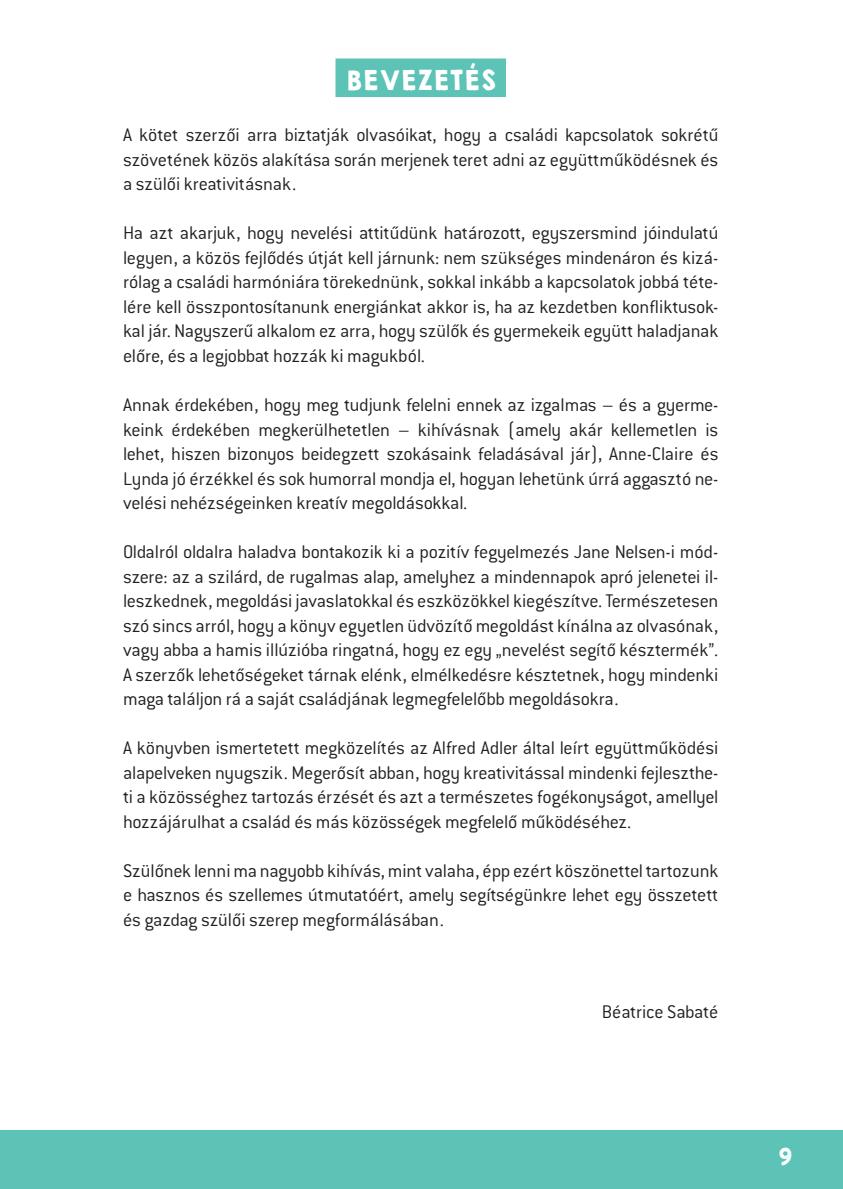
<style>
.page{position:relative;width:843px;height:1189px;background:#fff}
.page>*{position:absolute;margin:0;border:0;box-sizing:border-box;transform-origin:0 0}
.T1bis{font:24.5px "KGHAPPY Solid";color:#fff}
.titre_courant_-_foli{font:24.5px "Brandon Printed One";color:#fff}
.T1bis-2{font:20.12px/24.5px "Conduit Lt";color:#231f20;text-align:justify}
</style>
<div class="page">
<div style="left:0;top:1130px;width:843px;height:58px;background:#5cc3b6"></div>
<div style="left:335px;top:58px;width:171px;height:39px;background:#5cc3b6"></div>
<p class="T1bis" style="left:345px;top:62px;width:152px">BEVEZETÉS</p>
<p class="T1bis-2" style="left:123px;top:122px;width:597px">A kötet szerzői arra biztatják olvasóikat, hogy a családi kapcsolatok sokrétű szövetének közös alakítása során merjenek teret adni az együttműködésnek és a szülői kreativitásnak.</p>
<p class="T1bis-2" style="left:123px;top:220px;width:597px">Ha azt akarjuk, hogy nevelési attitűdünk határozott, egyszersmind jóindulatú legyen, a közös fejlődés útját kell járnunk: nem szükséges mindenáron és kizá&shy;rólag a családi harmóniára törekednünk, sokkal inkább a kapcsolatok jobbá téte&shy;lére kell összpontosítanunk energiánkat akkor is, ha az kezdetben konfliktusok&shy;kal jár. Nagyszerű alkalom ez arra, hogy szülők és gyermekeik együtt haladjanak előre, és a legjobbat hozzák ki magukból.</p>
<p class="T1bis-2" style="left:123px;top:392px;width:597px">Annak érdekében, hogy meg tudjunk felelni ennek az izgalmas – és a gyerme&shy;keink érdekében megkerülhetetlen – kihívásnak (amely akár kellemetlen is lehet, hiszen bizonyos beidegzett szokásaink feladásával jár), Anne-Claire és Lynda jó érzékkel és sok humorral mondja el, hogyan lehetünk úrrá aggasztó ne&shy;velési nehézségeinken kreatív megoldásokkal.</p>
<p class="T1bis-2" style="left:123px;top:539px;width:597px">Oldalról oldalra haladva bontakozik ki a pozitív fegyelmezés Jane Nelsen-i mód&shy;szere: az a szilárd, de rugalmas alap, amelyhez a mindennapok apró jelenetei il&shy;leszkednek, megoldási javaslatokkal és eszközökkel kiegészítve. Természetesen szó sincs arról, hogy a könyv egyetlen üdvözítő megoldást kínálna az olvasónak, vagy abba a hamis illúzióba ringatná, hogy ez egy „nevelést segítő késztermék”.<br>A szerzők lehetőségeket tárnak elénk, elmélkedésre késztetnek, hogy mindenki maga találjon rá a saját családjának legmegfelelőbb megoldásokra.</p>
<p class="T1bis-2" style="left:123px;top:735px;width:597px">A könyvben ismertetett megközelítés az Alfred Adler által leírt együttműködési alapelveken nyugszik. Megerősít abban, hogy kreativitással mindenki fejleszthe&shy;ti a közösséghez tartozás érzését és azt a természetes fogékonyságot, amellyel hozzájárulhat a család és más közösségek megfelelő működéséhez.</p>
<p class="T1bis-2" style="left:123px;top:857px;width:597px">Szülőnek lenni ma nagyobb kihívás, mint valaha, épp ezért köszönettel tartozunk e hasznos és szellemes útmutatóért, amely segítségünkre lehet egy összetett és gazdag szülői szerep megformálásában.</p>
<p class="T1bis-2" style="left:601px;top:998px;width:118px">Béatrice Sabaté</p>
<p class="titre_courant_-_foli" style="left:778px;top:1141px;width:16px">9</p>
</div>
